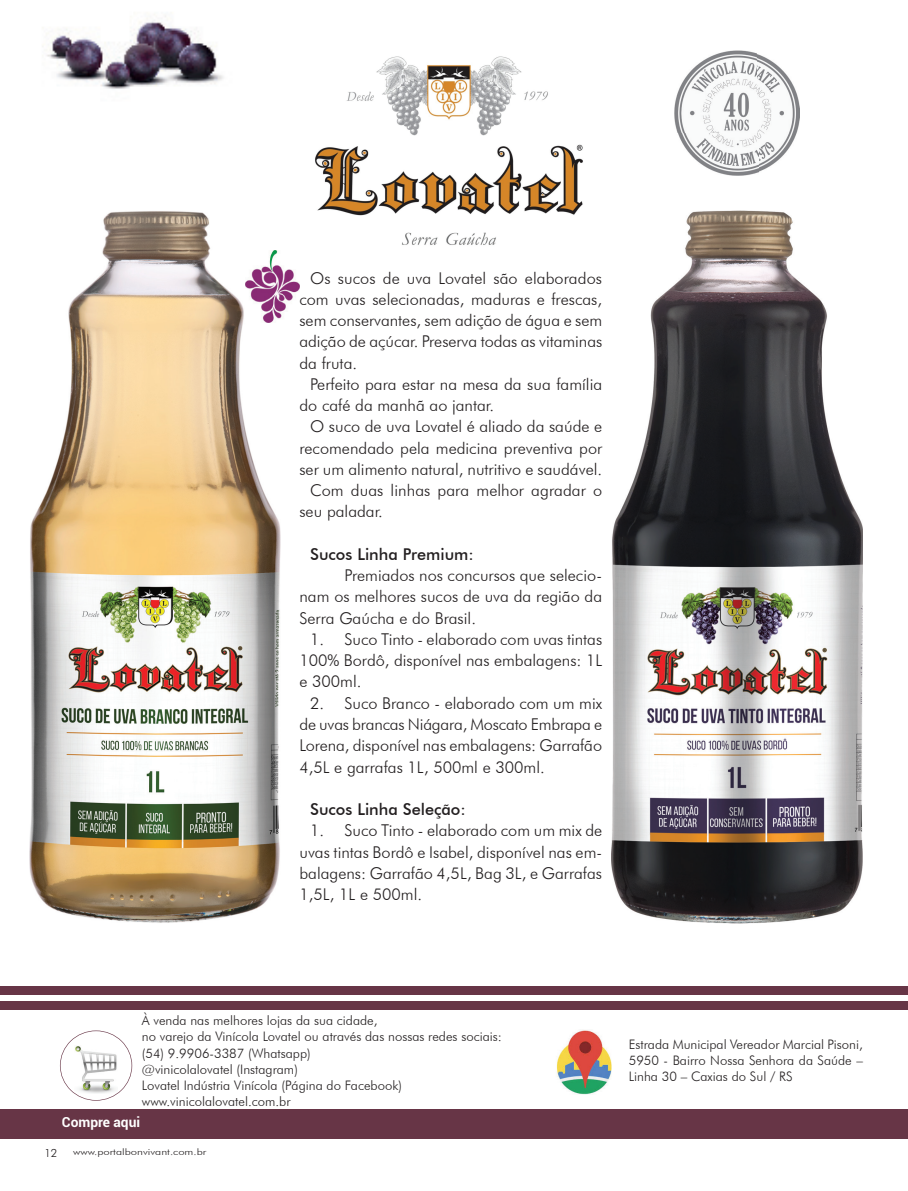
<style>
.page{position:relative;width:908px;height:1191px;background:#fff}
.page>*{position:absolute;margin:0;border:0;box-sizing:border-box;transform-origin:0 0}
.t1{font:300 16.25px/21.2px "Futura BT";color:#231f20;text-align:justify}
.t2{font:500 16.25px "Futura BT";color:#231f20}
.t3{font:700 13.75px "Roboto";color:#fff}
.t4{font:300 13.12px/16.2px "Futura BT";color:#231f20}
.t5{font:300 11.25px "Futura BT";color:#231f20}
.t6{font:300 9px "Futura BT";color:#231f20;scale:1.25 1}
</style>
<div class="page">
<img style="left:315px;top:56px;width:268px;height:189px">
<img style="left:30px;top:211px;width:251px;height:712px">
<img style="left:611px;top:211px;width:251px;height:712px">
<div style="left:0;top:1109px;width:907px;height:29px;background:#673546"></div>
<div style="left:0;top:986px;width:907px;height:9px;background:#673546"></div>
<div style="left:0;top:1001px;width:907px;height:9px;background:#673546"></div>
<svg style="left:60px;top:1030px;width:72px;height:70px"></svg>
<img style="left:556px;top:1030px;width:55px;height:65px">
<img style="left:42px;top:14px;width:181px;height:75px">
<img style="left:246px;top:250px;width:53px;height:73px">
<img style="left:674px;top:50px;width:125px;height:126px">
<p class="t1" style="left:299px;top:267px;width:304px;text-indent:11px">Os sucos de uva Lovatel são elaborados com uvas selecionadas, maduras e frescas, sem conservantes, sem adição de água e sem adição de açúcar. Preserva todas as vitaminas da fruta.</p>
<p class="t1" style="left:299px;top:373px;width:304px;text-indent:11px">Perfeito para estar na mesa da sua família do café da manhã ao jantar.</p>
<p class="t1" style="left:310px;top:416px;width:293px">O suco de uva Lovatel é aliado da saúde e</p>
<p class="t1" style="left:299px;top:437px;width:304px">recomendado pela medicina preventiva por</p>
<p class="t1" style="left:299px;top:458px;width:304px">ser um alimento natural, nutritivo e saudável.</p>
<p class="t1" style="left:310px;top:479px;width:293px">Com duas linhas para melhor agradar o</p>
<p class="t1" style="left:299px;top:501px;width:85px">seu paladar.</p>
<p class="t2" style="left:310px;top:544px;width:165px">Sucos Linha Premium:</p>
<p class="t1" style="left:299px;top:564px;width:304px;text-indent:45px">Premiados nos concursos que selecio&shy;nam os melhores sucos de uva da região da Serra Gaúcha e do Brasil.</p>
<p class="t1" style="left:299px;top:628px;width:304px;text-indent:11px">1. Suco Tinto - elaborado com uvas tintas 100% Bordô, disponível nas embalagens: 1L e 300ml.</p>
<p class="t1" style="left:299px;top:692px;width:304px;text-indent:11px">2. Suco Branco - elaborado com um mix de uvas brancas Niágara, Moscato Embrapa e Lorena, disponível nas embalagens: Garrafão 4,5L e garrafas 1L, 500ml e 300ml.</p>
<p class="t2" style="left:310px;top:799px;width:157px">Sucos Linha Seleção:</p>
<p class="t1" style="left:299px;top:819px;width:304px;text-indent:11px">1. Suco Tinto - elaborado com um mix de uvas tintas Bordô e Isabel, disponível nas em&shy;balagens: Garrafão 4,5L, Bag 3L, e Garrafas 1,5L, 1L e 500ml.</p>
<p class="t4" style="left:142px;top:1012px;width:361px">À venda nas melhores lojas da sua cidade,<br>no varejo da Vinícola Lovatel ou através das nossas redes sociais: (54) 9.9906-3387 (Whatsapp)<br>@vinicolalovatel (Instagram)<br>Lovatel Indústria Vinícola (Página do Facebook) www.vinicolalovatel.com.br</p>
<p class="t3" style="left:62px;top:1112px;width:80px">Compre aqui</p>
<p class="t5" style="left:44px;top:1146px;width:14px">12</p>
<p class="t6" style="left:73px;top:1145px;width:108px">www.portalbonvivant.com.br</p>
<p class="t4" style="left:628px;top:1035px;width:235px;text-align:justify">Estrada Municipal Vereador Marcial Pisoni, 5950 - Bairro Nossa Senhora da Saúde – Linha 30 – Caxias do Sul / RS</p>
</div>
